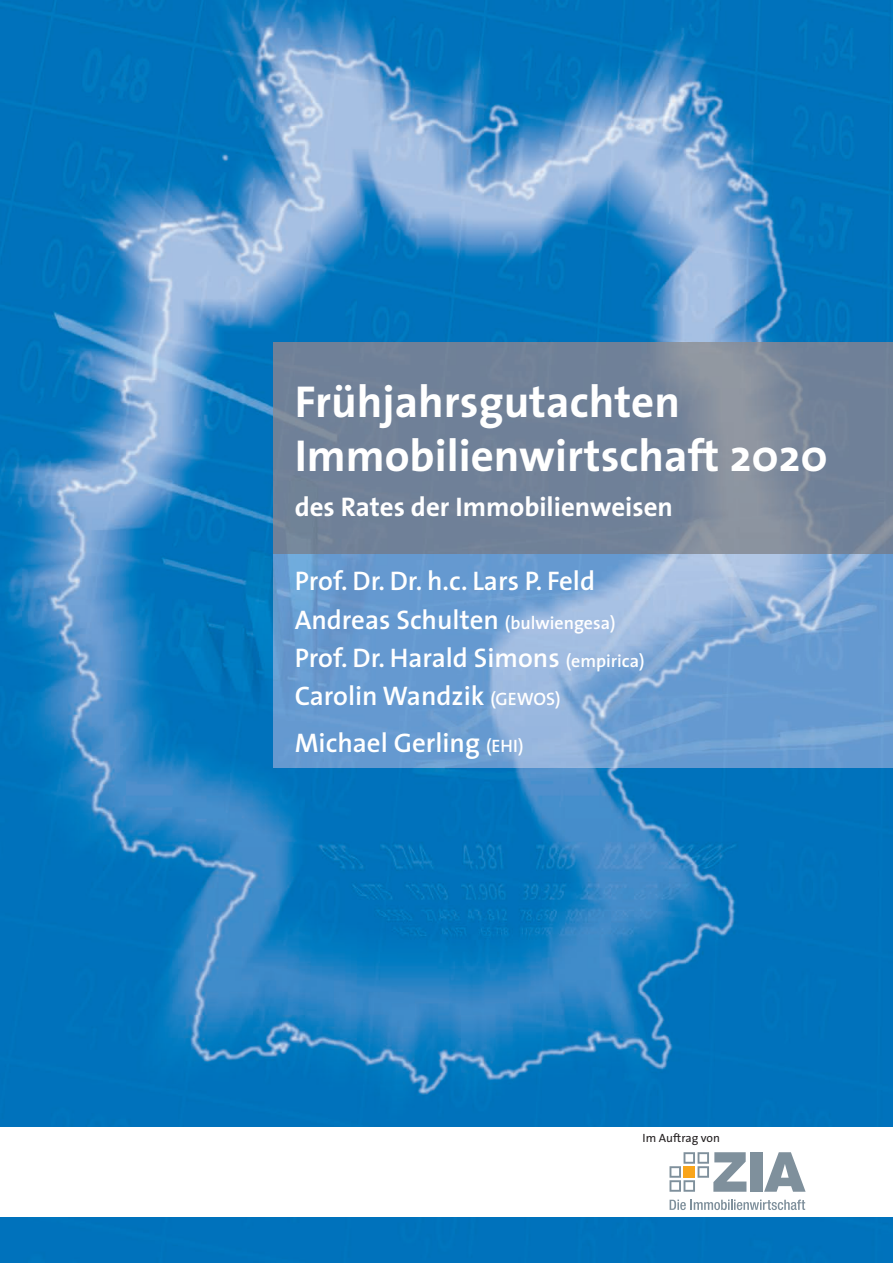
<style>
.page{position:relative;width:893px;height:1263px;background:#fff}
.page>*{position:absolute;margin:0;border:0;box-sizing:border-box;transform-origin:0 0}
.t1{font:700 45px/54px "The Sans";color:#fff}
.t2{font:600 27px/38.2px "The Sans";color:#fff}
.t3{font:700 27px "The Sans";color:#fff}
.t4{font:12px "The Sans";color:#231f20}
.s1{font-size:18px}
</style>
<div class="page">
<img style="left:0;top:0;width:893px;height:1263px">
<img style="left:273px;top:342px;width:620px;height:425px">
<div style="left:0;top:1127px;width:893px;height:89px;background:#fff"></div>
<svg style="left:764px;top:1152px;width:42px;height:40px"></svg>
<div style="left:750px;top:1152px;width:12px;height:40px;background:#7f909c"></div>
<svg style="left:669px;top:1152px;width:77px;height:40px"></svg>
<svg style="left:670px;top:1199px;width:135px;height:11px"></svg>
<h1 class="t1" style="left:295px;top:379px;width:535px">Frühjahrsgutachten<br>Immobilienwirtschaft 2020</h1>
<p class="t3" style="left:295px;top:496px;width:380px">des Rates der Immobilienweisen</p>
<p class="t2" style="left:295px;top:564px;width:351px">Prof. Dr. Dr. h.c. Lars P. Feld<br>Andreas Schulten <span class="s1">(bulwiengesa)<br></span>Prof. Dr. Harald Simons <span class="s1">(empirica)<br></span>Carolin Wandzik <span class="s1">(GEWOS)</span></p>
<p class="t2" style="left:295px;top:726px;width:230px">Michael Gerling <span class="s1">(EHI)</span></p>
<p class="t4" style="left:642px;top:1133px;width:79px">Im Auftrag von</p>
</div>
